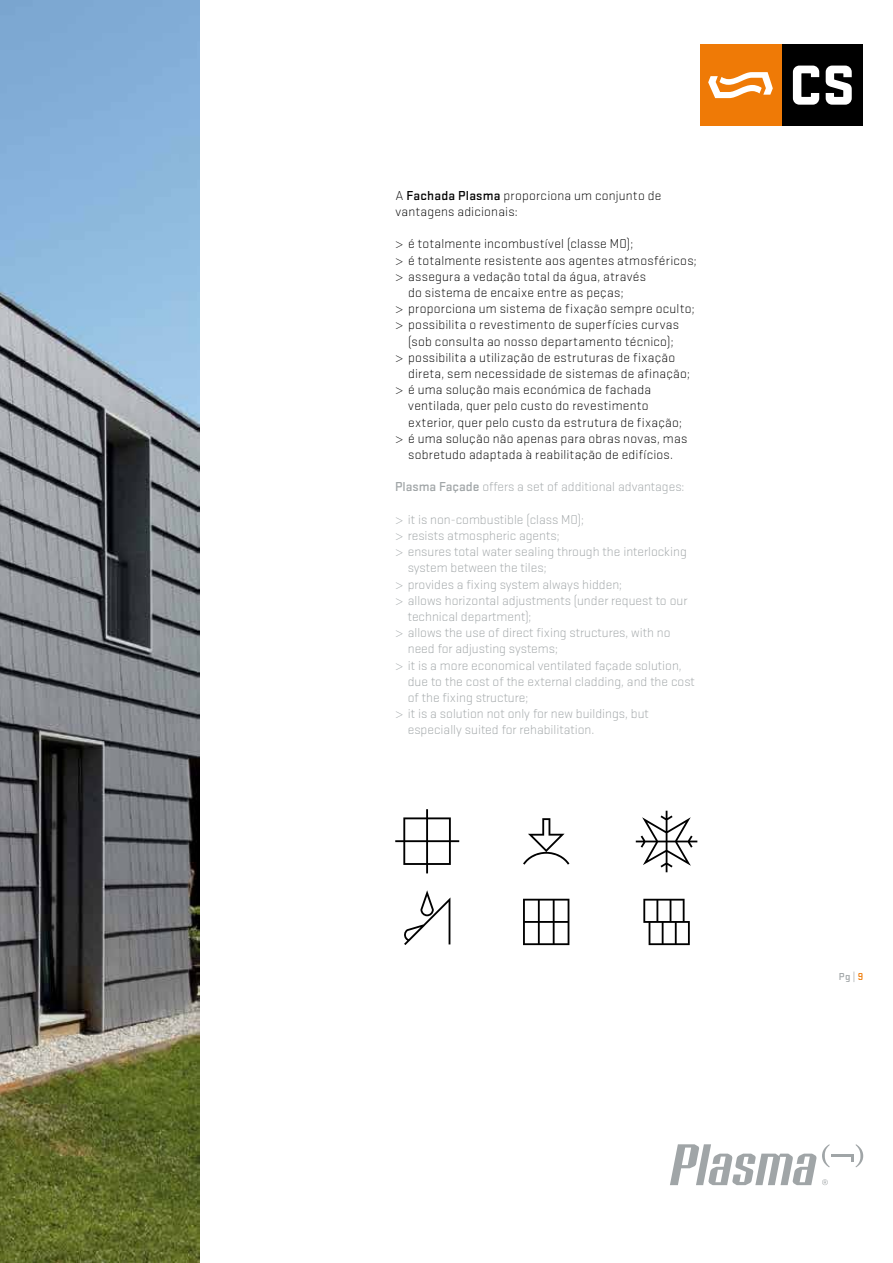
<style>
.page{position:relative;width:893px;height:1263px;background:#fff}
.page>*{position:absolute;margin:0;border:0;box-sizing:border-box;transform-origin:0 0}
.t1{font:300 13.5px/16.2px "Stratum 2";letter-spacing:.015em;color:#000}
.t2{font:300 13.5px "Stratum 2";color:#a0a5a7}
.t3{font:500 10.5px "Stratum 2";color:#a0a5a7}
.s1{font-weight:500}
.s2{color:#ef7a06}
</style>
<div class="page">
<div style="left:781px;top:44px;width:82px;height:82px;background:#000"></div>
<svg style="left:793px;top:66px;width:26px;height:39px"></svg>
<svg style="left:826px;top:66px;width:26px;height:39px"></svg>
<div style="left:700px;top:44px;width:81px;height:82px;background:#ef7a06"></div>
<svg style="left:708px;top:72px;width:65px;height:26px"></svg>
<svg style="left:670px;top:1144px;width:160px;height:41px"></svg>
<hr style="left:831px;top:1154px;width:22px;height:2px;background:#a0a5a7">
<svg style="left:851px;top:1144px;width:12px;height:23px"></svg>
<svg style="left:395px;top:809px;width:64px;height:64px"></svg>
<svg style="left:636px;top:811px;width:61px;height:61px"></svg>
<svg style="left:643px;top:899px;width:47px;height:46px"></svg>
<svg style="left:523px;top:899px;width:46px;height:46px"></svg>
<svg style="left:404px;top:890px;width:46px;height:55px"></svg>
<svg style="left:523px;top:818px;width:46px;height:47px"></svg>
<img style="left:0;top:0;width:200px;height:1263px">
<p class="t1" style="left:395px;top:187px;width:267px">A <span class="s1">Fachada Plasma</span> proporciona um conjunto de vantagens adicionais:</p>
<p class="t1" style="left:395px;top:236px;width:240px">&gt; é totalmente incombustível (classe M0);</p>
<p class="t1" style="left:395px;top:252px;width:303px">&gt; é totalmente resistente aos agentes atmosféricos;</p>
<p class="t1" style="left:395px;top:268px;width:253px">&gt; assegura a vedação total da água, através</p>
<p class="t1" style="left:408px;top:284px;width:217px">do sistema de encaixe entre as peças;</p>
<p class="t1" style="left:395px;top:301px;width:301px">&gt; proporciona um sistema de fixação sempre oculto;</p>
<p class="t1" style="left:395px;top:317px;width:286px">&gt; possibilita o revestimento de superfícies curvas</p>
<p class="t1" style="left:408px;top:333px;width:267px">(sob consulta ao nosso departamento técnico);</p>
<p class="t1" style="left:395px;top:349px;width:282px">&gt; possibilita a utilização de estruturas de fixação</p>
<p class="t1" style="left:408px;top:365px;width:283px">direta, sem necessidade de sistemas de afinação;</p>
<p class="t1" style="left:395px;top:382px;width:258px">&gt; é uma solução mais económica de fachada</p>
<p class="t1" style="left:408px;top:398px;width:242px">ventilada, quer pelo custo do revestimento</p>
<p class="t1" style="left:408px;top:414px;width:275px">exterior, quer pelo custo da estrutura de fixação;</p>
<p class="t1" style="left:395px;top:430px;width:294px">&gt; é uma solução não apenas para obras novas, mas</p>
<p class="t1" style="left:408px;top:446px;width:266px">sobretudo adaptada à reabilitação de edifícios.</p>
<p class="t2" style="left:395px;top:479px;width:291px"><span class="s1">Plasma Façade</span> offers a set of additional advantages:</p>
<p class="t2" style="left:395px;top:512px;width:190px">&gt; it is non-combustible (class M0);</p>
<p class="t2" style="left:395px;top:528px;width:166px">&gt; resists atmospheric agents;</p>
<p class="t2" style="left:395px;top:544px;width:293px">&gt; ensures total water sealing through the interlocking</p>
<p class="t2" style="left:408px;top:560px;width:140px">system between the tiles;</p>
<p class="t2" style="left:395px;top:576px;width:229px">&gt; provides a fixing system always hidden;</p>
<p class="t2" style="left:395px;top:593px;width:294px">&gt; allows horizontal adjustments (under request to our</p>
<p class="t2" style="left:408px;top:609px;width:125px">technical department);</p>
<p class="t2" style="left:395px;top:625px;width:277px">&gt; allows the use of direct fixing structures, with no</p>
<p class="t2" style="left:408px;top:641px;width:152px">need for adjusting systems;</p>
<p class="t2" style="left:395px;top:657px;width:288px">&gt; it is a more economical ventilated façade solution,</p>
<p class="t2" style="left:408px;top:674px;width:289px">due to the cost of the external cladding, and the cost</p>
<p class="t2" style="left:408px;top:690px;width:122px">of the fixing structure;</p>
<p class="t2" style="left:395px;top:706px;width:255px">&gt; it is a solution not only for new buildings, but</p>
<p class="t2" style="left:408px;top:722px;width:188px">especially suited for rehabilitation.</p>
<p class="t3" style="left:839px;top:970px;width:26px">Pg | <span class="s2">9</span></p>
</div>
